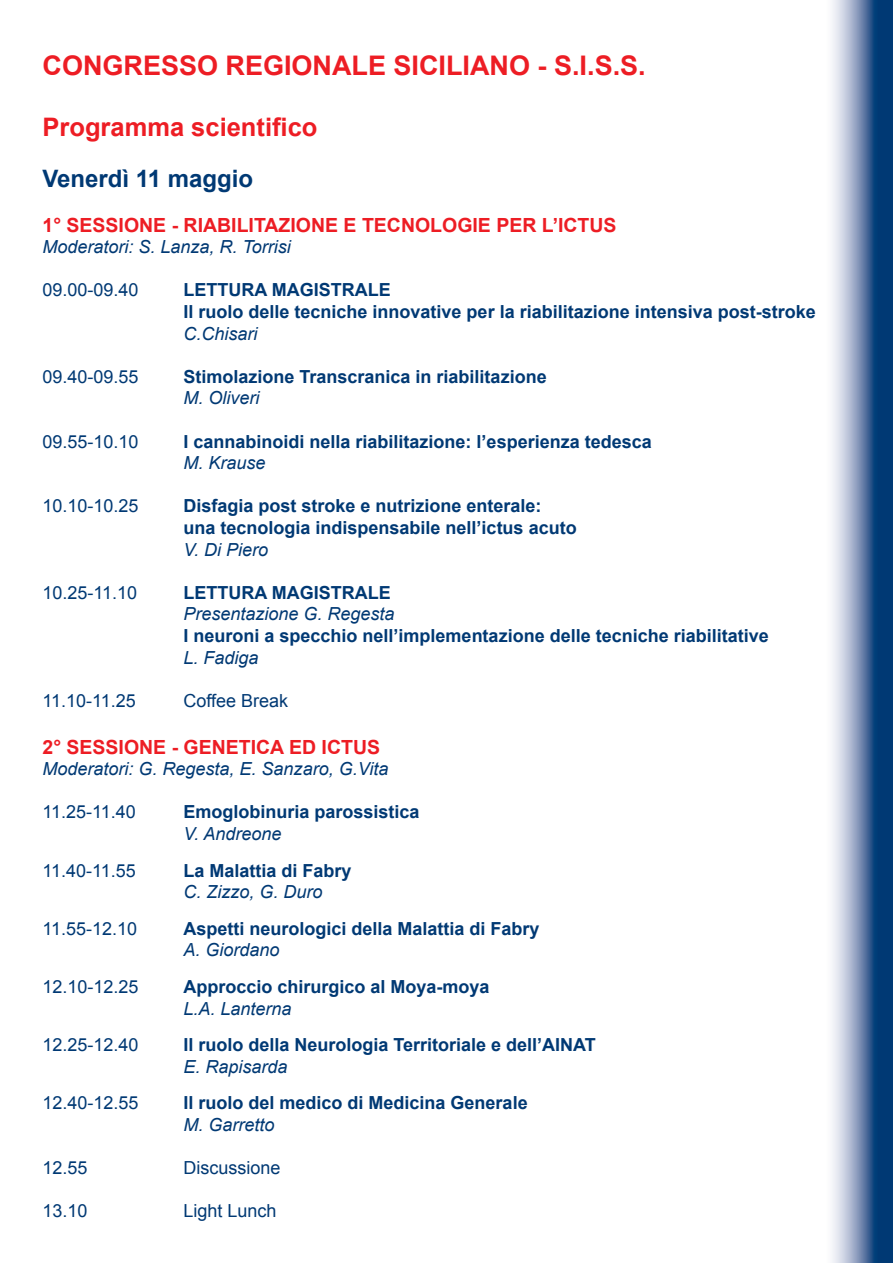
<style>
.page{position:relative;width:893px;height:1263px;background:#fff}
.page>*{position:absolute;margin:0;border:0;box-sizing:border-box;transform-origin:0 0}
.t1{font:700 27px "Arial";color:#ed1d24}
.t2{font:700 25.5px "Arial";color:#ed1d24}
.t3{font:700 24px "Arial";color:#003974}
.t4{font:700 19.5px "Arial";color:#ed1d24}
.t5{font:700 18px/21.6px "Arial";color:#003974}
.t6{font:italic 18px "Arial";color:#003974}
.t7{font:18px "Arial";color:#003974}
</style>
<div class="page">
<svg style="left:832px;top:0;width:61px;height:1263px;background:#6886ac"></svg>
<h1 class="t1" style="left:43px;top:47px;width:605px">CONGRESSO REGIONALE SICILIANO - S.I.S.S.</h1>
<h2 class="t2" style="left:43px;top:110px;width:276px">Programma scientifico</h2>
<h3 class="t3" style="left:43px;top:162px;width:212px">Venerdì 11 maggio</h3>
<p class="t4" style="left:43px;top:212px;width:576px">1° SESSIONE - RIABILITAZIONE E TECNOLOGIE PER L’ICTUS</p>
<p class="t6" style="left:43px;top:235px;width:250px">Moderatori: S. Lanza, R. Torrisi</p>
<p class="t7" style="left:43px;top:278px;width:98px">09.00-09.40</p>
<p class="t5" style="left:184px;top:280px;width:634px">LETTURA MAGISTRALE<br>Il ruolo delle tecniche innovative per la riabilitazione intensiva post-stroke</p>
<p class="t6" style="left:184px;top:322px;width:75px">C.Chisari</p>
<p class="t7" style="left:43px;top:365px;width:98px">09.40-09.55</p>
<p class="t5" style="left:184px;top:366px;width:365px">Stimolazione Transcranica in riabilitazione</p>
<p class="t6" style="left:184px;top:386px;width:77px">M. Oliveri</p>
<p class="t7" style="left:43px;top:429px;width:98px">09.55-10.10</p>
<p class="t5" style="left:184px;top:431px;width:470px">I cannabinoidi nella riabilitazione: l’esperienza tedesca</p>
<p class="t6" style="left:184px;top:451px;width:84px">M. Krause</p>
<p class="t7" style="left:43px;top:494px;width:98px">10.10-10.25</p>
<p class="t5" style="left:184px;top:496px;width:395px">Disfagia post stroke e nutrizione enterale: una tecnologia indispensabile nell’ictus acuto</p>
<p class="t6" style="left:184px;top:538px;width:86px">V. Di Piero</p>
<p class="t7" style="left:43px;top:581px;width:96px">10.25-11.10</p>
<p class="t5" style="left:184px;top:582px;width:209px">LETTURA MAGISTRALE</p>
<p class="t6" style="left:184px;top:602px;width:213px">Presentazione G. Regesta</p>
<p class="t5" style="left:184px;top:625px;width:587px">I neuroni a specchio nell’implementazione delle tecniche riabilitative</p>
<p class="t6" style="left:184px;top:646px;width:77px">L. Fadiga</p>
<p class="t7" style="left:43px;top:689px;width:95px">11.10-11.25</p>
<p class="t7" style="left:184px;top:689px;width:106px">Coffee Break</p>
<p class="t4" style="left:43px;top:734px;width:339px">2° SESSIONE - GENETICA ED ICTUS</p>
<p class="t6" style="left:43px;top:757px;width:347px">Moderatori: G. Regesta, E. Sanzaro, G.Vita</p>
<p class="t7" style="left:43px;top:800px;width:95px">11.25-11.40</p>
<p class="t5" style="left:184px;top:802px;width:238px">Emoglobinuria parossistica</p>
<p class="t6" style="left:184px;top:822px;width:100px">V. Andreone</p>
<p class="t7" style="left:43px;top:858px;width:95px">11.40-11.55</p>
<p class="t5" style="left:184px;top:860px;width:170px">La Malattia di Fabry</p>
<p class="t6" style="left:184px;top:880px;width:141px">C. Zizzo, G. Duro</p>
<p class="t7" style="left:43px;top:917px;width:96px">11.55-12.10</p>
<p class="t5" style="left:184px;top:918px;width:358px">Aspetti neurologici della Malattia di Fabry</p>
<p class="t6" style="left:184px;top:938px;width:98px">A. Giordano</p>
<p class="t7" style="left:43px;top:975px;width:98px">12.10-12.25</p>
<p class="t5" style="left:184px;top:976px;width:308px">Approccio chirurgico al Moya-moya</p>
<p class="t6" style="left:184px;top:997px;width:110px">L.A. Lanterna</p>
<p class="t7" style="left:43px;top:1033px;width:98px">12.25-12.40</p>
<p class="t5" style="left:184px;top:1035px;width:414px">Il ruolo della Neurologia Territoriale e dell’AINAT</p>
<p class="t6" style="left:184px;top:1055px;width:106px">E. Rapisarda</p>
<p class="t7" style="left:43px;top:1091px;width:98px">12.40-12.55</p>
<p class="t5" style="left:184px;top:1093px;width:346px">Il ruolo del medico di Medicina Generale</p>
<p class="t6" style="left:184px;top:1113px;width:93px">M. Garretto</p>
<p class="t7" style="left:43px;top:1156px;width:47px">12.55</p>
<p class="t7" style="left:184px;top:1156px;width:99px">Discussione</p>
<p class="t7" style="left:43px;top:1199px;width:47px">13.10</p>
<p class="t7" style="left:184px;top:1199px;width:95px">Light Lunch</p>
</div>
